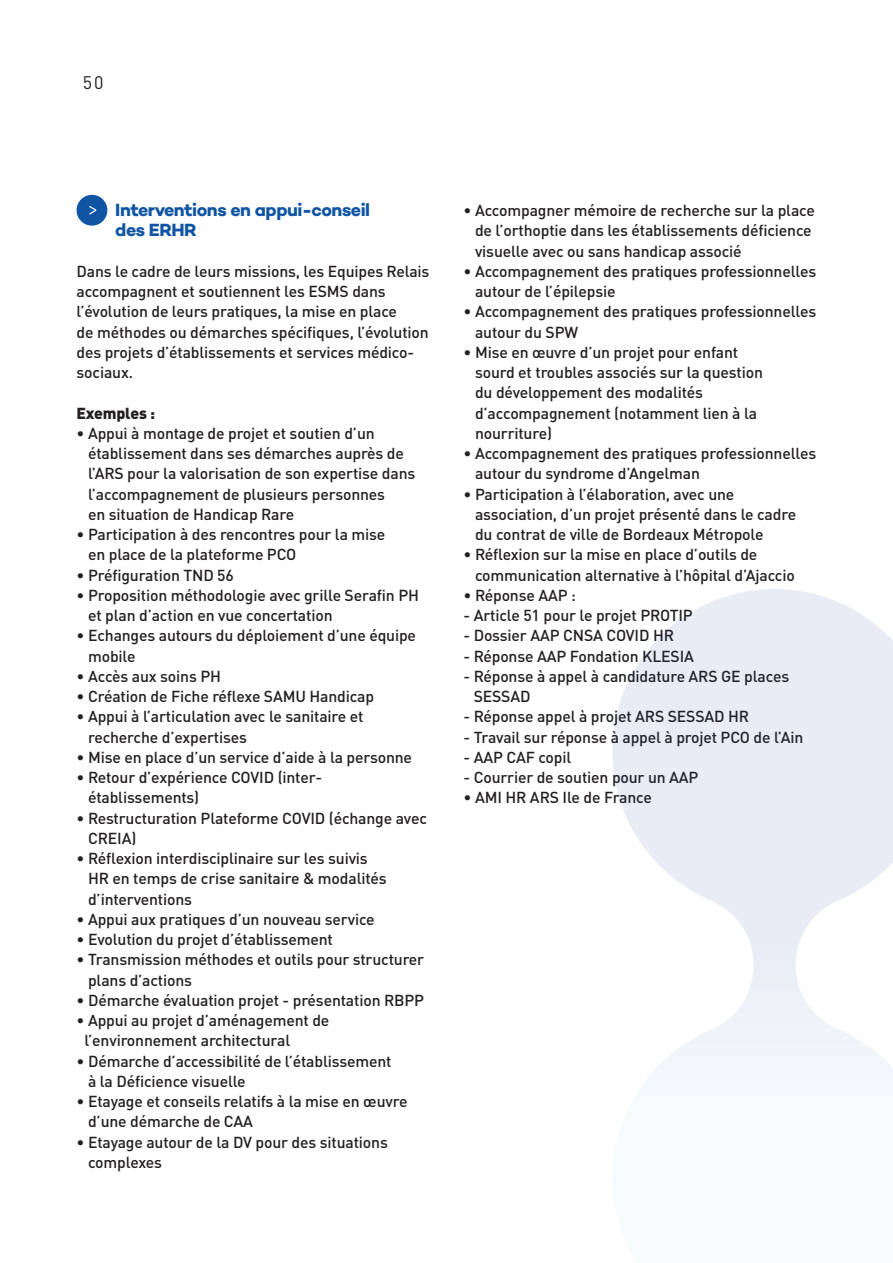
<style>
.page{position:relative;width:893px;height:1263px;background:#fff}
.page>*{position:absolute;margin:0;border:0;box-sizing:border-box;transform-origin:0 0}
.texte_courant{font:700 18px/20.2px "Campton";letter-spacing:-.03em;color:#1055a4}
.t1{font:18px "DIN Pro";color:#231f20}
.texte_courant-2{font:500 15.75px/20.2px "DIN Pro";letter-spacing:-.01em;color:#231f20}
.texte_courant-3{font:900 15.75px "DIN Pro";letter-spacing:-.01em;color:#231f20}
</style>
<div class="page">
<div style="left:77px;top:195px;width:30px;height:31px;background:#1055a4;border-radius:50%"></div>
<svg style="left:89px;top:206px;width:7px;height:9px"></svg>
<svg style="left:612px;top:589px;width:281px;height:496px"></svg>
<p class="t1" style="left:83px;top:69px;width:22px">50</p>
<p class="texte_courant" style="left:115px;top:199px;width:256px">Interventions en appui-conseil des ERHR</p>
<p class="texte_courant-2" style="left:77px;top:259px;width:354px">Dans le cadre de leurs missions, les Equipes Relais accompagnent et soutiennent les ESMS dans l’évolution de leurs pratiques, la mise en place<br>de méthodes ou démarches spécifiques, l’évolution des projets d’établissements et services médico&shy;sociaux.</p>
<p class="texte_courant-3" style="left:77px;top:399px;width:80px">Exemples :</p>
<p class="texte_courant-2" style="left:88px;top:421px;width:329px;text-indent:-12px">• Appui à montage de projet et soutien d’un établissement dans ses démarches auprès de l’ARS pour la valorisation de son expertise dans l’accompagnement de plusieurs personnes<br>en situation de Handicap Rare</p>
<p class="texte_courant-2" style="left:88px;top:522px;width:299px;text-indent:-12px">• Participation à des rencontres pour la mise en place de la plateforme PCO</p>
<p class="texte_courant-2" style="left:77px;top:563px;width:159px">• Préfiguration TND 56</p>
<p class="texte_courant-2" style="left:88px;top:583px;width:332px;text-indent:-12px">• Proposition méthodologie avec grille Serafin PH et plan d’action en vue concertation</p>
<p class="texte_courant-2" style="left:88px;top:624px;width:329px;text-indent:-12px">• Echanges autours du déploiement d’une équipe mobile</p>
<p class="texte_courant-2" style="left:77px;top:664px;width:146px">• Accès aux soins PH</p>
<p class="texte_courant-2" style="left:77px;top:684px;width:299px">• Création de Fiche réflexe SAMU Handicap</p>
<p class="texte_courant-2" style="left:88px;top:705px;width:277px;text-indent:-12px">• Appui à l’articulation avec le sanitaire et recherche d’expertises</p>
<p class="texte_courant-2" style="left:77px;top:745px;width:337px">• Mise en place d’un service d’aide à la personne</p>
<p class="texte_courant-2" style="left:88px;top:765px;width:235px;text-indent:-12px">• Retour d’expérience COVID (inter&shy;établissements)</p>
<p class="texte_courant-2" style="left:88px;top:806px;width:340px;text-indent:-12px">• Restructuration Plateforme COVID (échange avec<br>CREIA)</p>
<p class="texte_courant-2" style="left:88px;top:846px;width:300px;text-indent:-12px">• Réflexion interdisciplinaire sur les suivis<br>HR en temps de crise sanitaire &amp; modalités d’interventions</p>
<p class="texte_courant-2" style="left:77px;top:907px;width:300px">• Appui aux pratiques d’un nouveau service</p>
<p class="texte_courant-2" style="left:77px;top:927px;width:258px">• Evolution du projet d’établissement</p>
<p class="texte_courant-2" style="left:88px;top:948px;width:338px;text-indent:-12px">• Transmission méthodes et outils pour structurer plans d’actions</p>
<p class="texte_courant-2" style="left:77px;top:988px;width:349px">• Démarche évaluation projet - présentation RBPP</p>
<p class="texte_courant-2" style="left:84px;top:1008px;width:247px;text-indent:-8px">• Appui au projet d’aménagement de l’environnement architectural</p>
<p class="texte_courant-2" style="left:88px;top:1049px;width:305px;text-indent:-12px">• Démarche d’accessibilité de l’établissement à la Déficience visuelle</p>
<p class="texte_courant-2" style="left:88px;top:1089px;width:321px;text-indent:-12px">• Etayage et conseils relatifs à la mise en œuvre d’une démarche de CAA</p>
<p class="texte_courant-2" style="left:88px;top:1130px;width:301px;text-indent:-12px">• Etayage autour de la DV pour des situations complexes</p>
<p class="texte_courant-2" style="left:475px;top:198px;width:341px;text-indent:-12px">• Accompagner mémoire de recherche sur la place de l’orthoptie dans les établissements déficience visuelle avec ou sans handicap associé</p>
<p class="texte_courant-2" style="left:475px;top:259px;width:343px;text-indent:-12px">• Accompagnement des pratiques professionnelles autour de l’épilepsie</p>
<p class="texte_courant-2" style="left:475px;top:300px;width:343px;text-indent:-12px">• Accompagnement des pratiques professionnelles autour du SPW</p>
<p class="texte_courant-2" style="left:475px;top:340px;width:289px;text-indent:-12px">• Mise en œuvre d’un projet pour enfant sourd et troubles associés sur la question du développement des modalités d’accompagnement (notamment lien à la nourriture)</p>
<p class="texte_courant-2" style="left:475px;top:441px;width:343px;text-indent:-12px">• Accompagnement des pratiques professionnelles autour du syndrome d’Angelman</p>
<p class="texte_courant-2" style="left:475px;top:482px;width:323px;text-indent:-12px">• Participation à l’élaboration, avec une association, d’un projet présenté dans le cadre du contrat de ville de Bordeaux Métropole</p>
<p class="texte_courant-2" style="left:475px;top:543px;width:321px;text-indent:-12px">• Réflexion sur la mise en place d’outils de communication alternative à l’hôpital d’Ajaccio</p>
<p class="texte_courant-2" style="left:463px;top:583px;width:114px">• Réponse AAP :</p>
<p class="texte_courant-2" style="left:463px;top:603px;width:231px">- Article 51 pour le projet PROTIP</p>
<p class="texte_courant-2" style="left:463px;top:624px;width:212px">- Dossier AAP CNSA COVID HR</p>
<p class="texte_courant-2" style="left:463px;top:644px;width:232px">- Réponse AAP Fondation KLESIA</p>
<p class="texte_courant-2" style="left:474px;top:664px;width:317px;text-indent:-10px">- Réponse à appel à candidature ARS GE places<br>SESSAD</p>
<p class="texte_courant-2" style="left:463px;top:705px;width:287px">- Réponse appel à projet ARS SESSAD HR</p>
<p class="texte_courant-2" style="left:463px;top:725px;width:341px">- Travail sur réponse à appel à projet PCO de l’Ain</p>
<p class="texte_courant-2" style="left:463px;top:745px;width:109px">- AAP CAF copil</p>
<p class="texte_courant-2" style="left:463px;top:765px;width:236px">- Courrier de soutien pour un AAP</p>
<p class="texte_courant-2" style="left:463px;top:786px;width:190px">• AMI HR ARS Ile de France</p>
</div>
